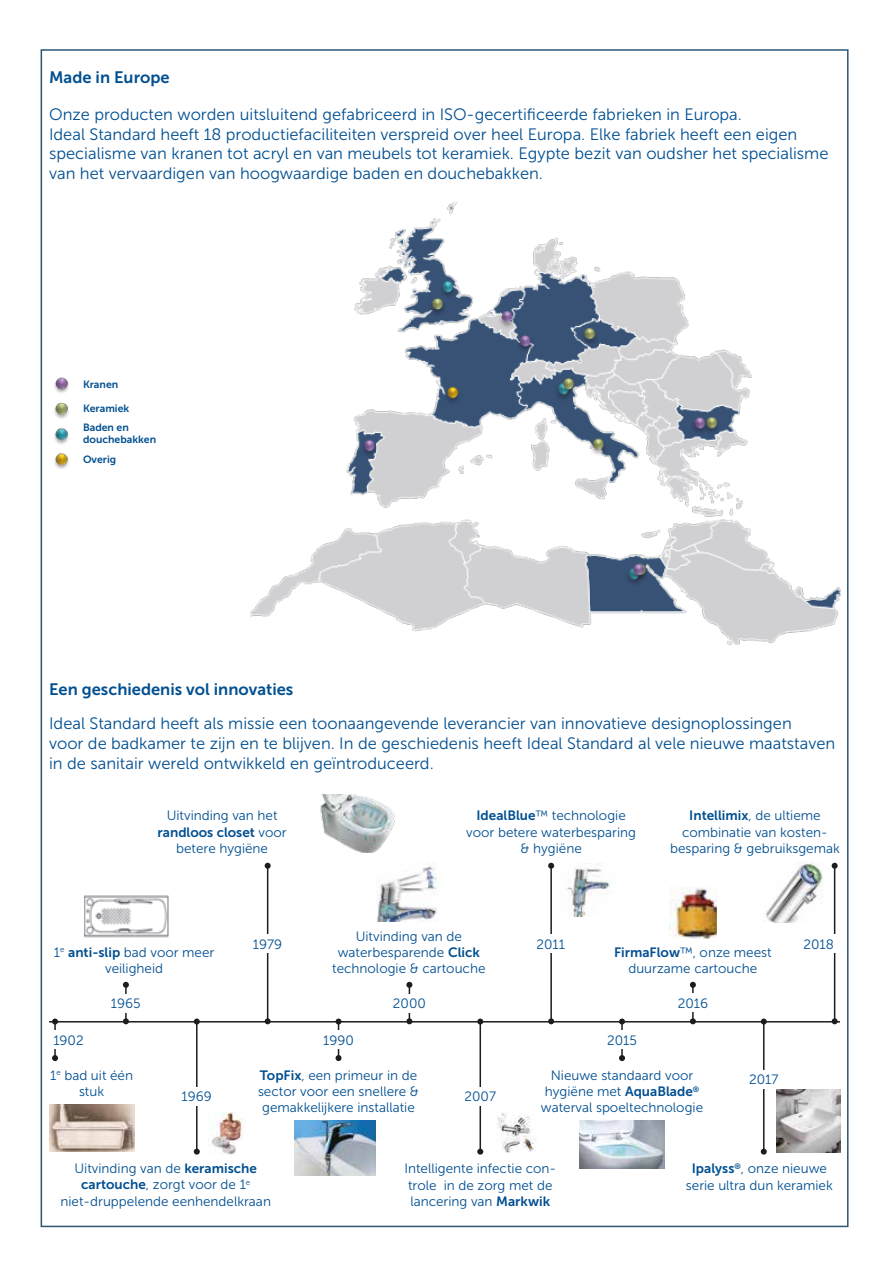
<style>
.page{position:relative;width:893px;height:1263px;background:#fff}
.page>*{position:absolute;margin:0;border:0;box-sizing:border-box;transform-origin:0 0}
.t1{font:16.5px/19.8px "Museo Sans 300";color:#004f91}
.t2{font:16.5px "Museo Sans 700";color:#004f91}
.t3{font:13.5px/16.2px "Museo Sans 300";color:#004f91;text-align:center}
.t4{font:13.5px "Museo Sans 700";color:#004f91}
.t5{font:10.5px/18.3px "Museo Sans 700";color:#004f91}
.s1{font-family:"Museo Sans 300"}
.s2{font-family:"Museo Sans 700"}
</style>
<div class="page">
<img style="left:250px;top:203px;width:590px;height:441px">
<img style="left:54px;top:377px;width:15px;height:92px">
<hr style="left:49px;top:1021px;width:791px;height:1px;background:#1d1d1b">
<hr style="left:54px;top:1021px;width:2px;height:37px;background:#1d1d1b">
<svg style="left:52px;top:1018px;width:6px;height:6px"></svg>
<svg style="left:52px;top:1055px;width:6px;height:6px"></svg>
<div style="left:49px;top:1030px;width:43px;height:19px;background:#fff"></div>
<img style="left:567px;top:863px;width:44px;height:53px">
<img style="left:579px;top:1121px;width:85px;height:48px">
<img style="left:49px;top:1104px;width:85px;height:48px">
<hr style="left:125px;top:985px;width:2px;height:36px;background:#1d1d1b">
<svg style="left:123px;top:982px;width:6px;height:6px"></svg>
<svg style="left:123px;top:1018px;width:6px;height:6px"></svg>
<div style="left:105px;top:994px;width:42px;height:18px;background:#fff"></div>
<img style="left:84px;top:895px;width:84px;height:43px">
<hr style="left:196px;top:1021px;width:2px;height:130px;background:#1d1d1b">
<svg style="left:194px;top:1018px;width:6px;height:6px"></svg>
<svg style="left:194px;top:1148px;width:6px;height:6px"></svg>
<div style="left:176px;top:1087px;width:42px;height:18px;background:#fff"></div>
<img style="left:208px;top:1112px;width:36px;height:42px">
<hr style="left:267px;top:866px;width:1px;height:155px;background:#1d1d1b">
<svg style="left:265px;top:863px;width:6px;height:6px"></svg>
<svg style="left:265px;top:1018px;width:6px;height:6px"></svg>
<div style="left:249px;top:934px;width:38px;height:19px;background:#fff"></div>
<img style="left:320px;top:794px;width:75px;height:59px">
<hr style="left:338px;top:1021px;width:1px;height:37px;background:#1d1d1b">
<svg style="left:336px;top:1018px;width:6px;height:6px"></svg>
<svg style="left:336px;top:1055px;width:6px;height:6px"></svg>
<div style="left:317px;top:1030px;width:43px;height:19px;background:#fff"></div>
<img style="left:294px;top:1121px;width:81px;height:55px">
<hr style="left:409px;top:985px;width:1px;height:36px;background:#1d1d1b">
<svg style="left:406px;top:982px;width:6px;height:6px"></svg>
<svg style="left:406px;top:1018px;width:6px;height:6px"></svg>
<div style="left:388px;top:994px;width:43px;height:18px;background:#fff"></div>
<hr style="left:479px;top:1021px;width:2px;height:130px;background:#1d1d1b">
<svg style="left:477px;top:1018px;width:6px;height:6px"></svg>
<svg style="left:477px;top:1148px;width:6px;height:6px"></svg>
<div style="left:459px;top:1087px;width:43px;height:18px;background:#fff"></div>
<img style="left:497px;top:1113px;width:39px;height:40px">
<hr style="left:550px;top:866px;width:2px;height:155px;background:#1d1d1b">
<svg style="left:548px;top:863px;width:6px;height:6px"></svg>
<svg style="left:548px;top:1018px;width:6px;height:6px"></svg>
<div style="left:532px;top:934px;width:38px;height:19px;background:#fff"></div>
<hr style="left:621px;top:1021px;width:2px;height:37px;background:#1d1d1b">
<svg style="left:619px;top:1018px;width:6px;height:6px"></svg>
<svg style="left:619px;top:1055px;width:6px;height:6px"></svg>
<div style="left:601px;top:1030px;width:42px;height:19px;background:#fff"></div>
<hr style="left:692px;top:985px;width:2px;height:36px;background:#1d1d1b">
<svg style="left:690px;top:982px;width:6px;height:6px"></svg>
<svg style="left:690px;top:1018px;width:6px;height:6px"></svg>
<div style="left:672px;top:994px;width:42px;height:18px;background:#fff"></div>
<img style="left:670px;top:888px;width:47px;height:50px">
<hr style="left:763px;top:1021px;width:1px;height:130px;background:#1d1d1b">
<svg style="left:761px;top:1018px;width:6px;height:6px"></svg>
<svg style="left:761px;top:1148px;width:6px;height:6px"></svg>
<div style="left:745px;top:1070px;width:38px;height:19px;background:#fff"></div>
<img style="left:776px;top:1089px;width:64px;height:64px">
<hr style="left:834px;top:866px;width:1px;height:155px;background:#1d1d1b">
<svg style="left:832px;top:863px;width:6px;height:6px"></svg>
<svg style="left:832px;top:1018px;width:6px;height:6px"></svg>
<div style="left:797px;top:934px;width:43px;height:19px;background:#fff"></div>
<img style="left:764px;top:863px;width:59px;height:60px">
<img style="left:377px;top:862px;width:60px;height:60px">
<p class="t2" style="left:49px;top:68px;width:122px">Made in Europe</p>
<p class="t1" style="left:49px;top:104px;width:781px">Onze producten worden uitsluitend gefabriceerd in ISO-gecertificeerde fabrieken in Europa.<br>Ideal Standard heeft 18 productiefaciliteiten verspreid over heel Europa. Elke fabriek heeft een eigen specialisme van kranen tot acryl en van meubels tot keramiek. Egypte bezit van oudsher het specialisme van het vervaardigen van hoogwaardige baden en douchebakken.</p>
<p class="t5" style="left:83px;top:375px;width:37px">Kranen</p>
<p class="t5" style="left:83px;top:400px;width:48px">Keramiek<br>Baden en</p>
<p class="t5" style="left:83px;top:430px;width:75px;line-height:19.5px">douchebakken<br>Overig</p>
<p class="t2" style="left:49px;top:680px;width:246px">Een geschiedenis vol innovaties</p>
<p class="t1" style="left:49px;top:714px;width:788px">Ideal Standard heeft als missie een toonaangevende leverancier van innovatieve designoplossingen<br>voor de badkamer te zijn en te blijven. In de geschiedenis heeft Ideal Standard al vele nieuwe maatstaven in de sanitair wereld ontwikkeld en geïntroduceerd.</p>
<p class="t3" style="left:167px;top:808px;width:112px">Uitvinding van het</p>
<p class="t4" style="left:158px;top:824px;width:131px">randloos closet <span class="s1">voor</span></p>
<p class="t3" style="left:176px;top:840px;width:93px">betere hygiëne</p>
<p class="t3" style="left:466px;top:808px;width:171px"><span class="s2">IdealBlue</span>™ technologie voor betere waterbesparing &amp; hygiëne</p>
<p class="t4" style="left:689px;top:808px;width:133px">Intellimix<span class="s1">, de ultieme</span></p>
<p class="t3" style="left:670px;top:824px;width:171px">combinatie van kosten&shy;besparing &amp; gebruiksgemak</p>
<p class="t3" style="left:54px;top:944px;width:162px">1<sup>e</sup> <span class="s2">anti-slip</span> bad voor meer veiligheid</p>
<p class="t3" style="left:253px;top:936px;width:31px">1979</p>
<p class="t3" style="left:332px;top:928px;width:155px">Uitvinding van de waterbesparende <span class="s2">Click </span>technologie &amp; cartouche</p>
<p class="t3" style="left:536px;top:936px;width:30px">2011</p>
<p class="t3" style="left:614px;top:944px;width:159px"><span class="s2">FirmaFlow</span>™, onze meest duurzame cartouche</p>
<p class="t3" style="left:803px;top:936px;width:32px">2018</p>
<p class="t3" style="left:111px;top:995px;width:31px">1965</p>
<p class="t3" style="left:393px;top:995px;width:34px">2000</p>
<p class="t3" style="left:678px;top:995px;width:32px">2016</p>
<p class="t3" style="left:53px;top:1032px;width:32px">1902</p>
<p class="t3" style="left:50px;top:1067px;width:84px">1<sup>e</sup> bad uit één stuk</p>
<p class="t3" style="left:182px;top:1088px;width:32px">1969</p>
<p class="t3" style="left:323px;top:1032px;width:32px">1990</p>
<p class="t3" style="left:258px;top:1067px;width:163px"><span class="s2">TopFix</span>, een primeur in de sector voor een snellere &amp; gemakkelijkere installatie</p>
<p class="t3" style="left:464px;top:1088px;width:33px">2007</p>
<p class="t3" style="left:607px;top:1032px;width:31px">2015</p>
<p class="t3" style="left:541px;top:1067px;width:164px">Nieuwe standaard voor hygiëne met <span class="s2">AquaBlade</span><sup>® </sup>waterval spoeltechnologie</p>
<p class="t3" style="left:749px;top:1072px;width:31px">2017</p>
<p class="t3" style="left:61px;top:1160px;width:212px">Uitvinding van de <span class="s2">keramische cartouche</span>, zorgt voor de 1<sup>e </sup>niet-druppelende eenhendelkraan</p>
<p class="t3" style="left:404px;top:1161px;width:153px;text-align:left">Intelligente infectie con&shy;trole in de zorg met de lancering van <span class="s2">Markwik</span></p>
<p class="t3" style="left:686px;top:1161px;width:148px"><span class="s2">Ipalyss</span><sup>®</sup>, onze nieuwe serie ultra dun keramiek</p>
</div>
